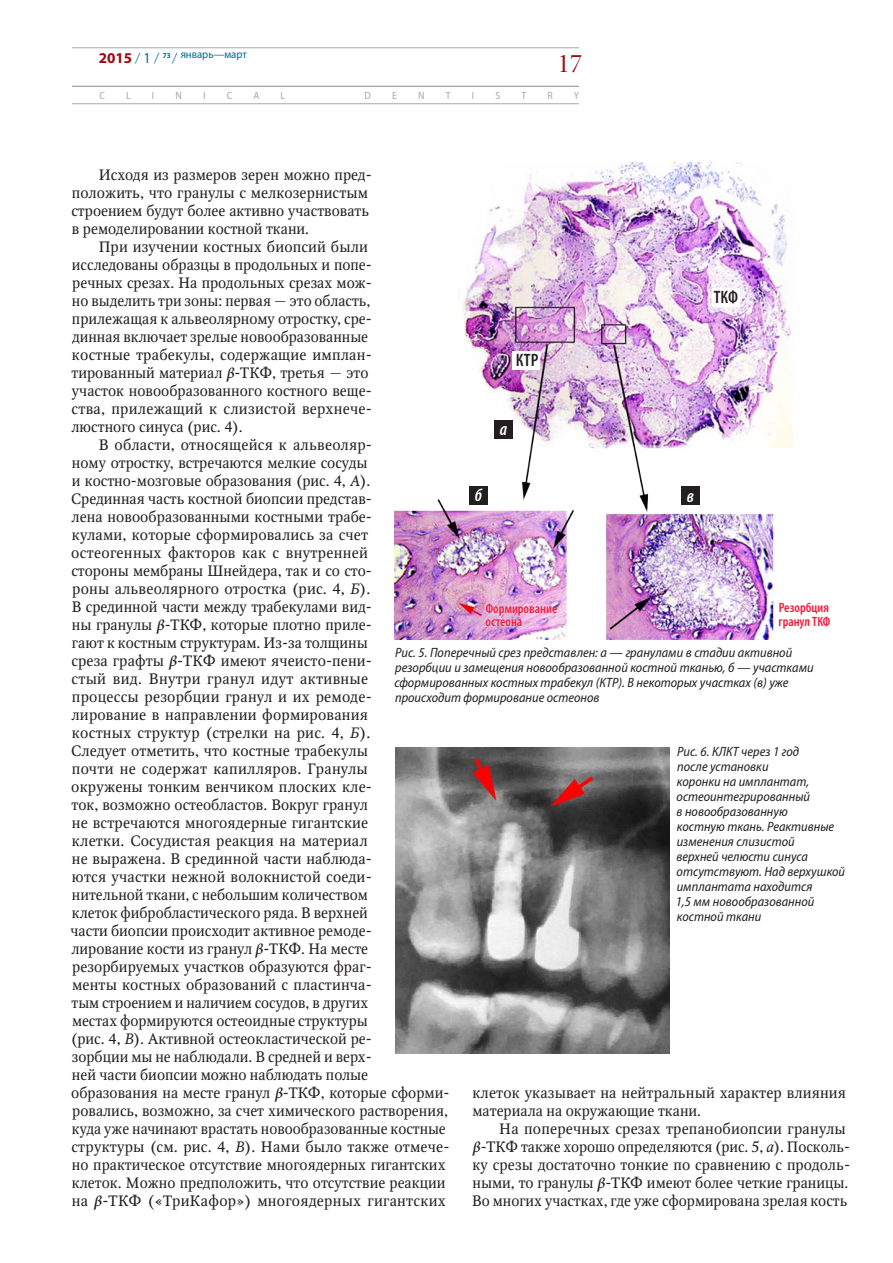
<style>
.page{position:relative;width:893px;height:1263px;background:#fff}
.page>*{position:absolute;margin:0;border:0;box-sizing:border-box;transform-origin:0 0}
.t1{font:27px "Minion Pro Disp";color:#9d070d}
.t2{font:600 condensed 18px "Myriad Pro";color:#231f20}
.t3{font:italic 600 condensed 18px "Myriad Pro";color:#fff}
.t4{font:15px/18px "Octava";color:#231f20}
.t5{font:italic semi-condensed 13.5px/15px "Myriad Pro";color:#231f20}
.t6{font:600 condensed 13.5px/13.5px "Myriad Pro";color:#ed1a3a}
.t7{font:11.25px "Myriad Pro";color:#006991;scale:.95 1}
.t8{font:semi-condensed 10.5px "Myriad Pro";color:#a8a9ad}
.s1{font-weight:700;font-size:15px;color:#9d070d}
.s2{font-weight:300;font-size:15px}
.s3{font-size:15px}
.s4{font-weight:700;font-size:7.5px}
.s5{font-family:"Minion Pro";font-weight:600;font-style:italic}
.s6{font-style:italic}
</style>
<div class="page">
<hr style="left:72px;top:48px;width:507px;height:1px;background:#a8a9ad">
<hr style="left:72px;top:86px;width:507px;height:1px;background:#a8a9ad">
<hr style="left:72px;top:103px;width:507px;height:1px;background:#a8a9ad">
<img style="left:395px;top:162px;width:398px;height:477px">
<div style="left:495px;top:420px;width:18px;height:18px;background:#231f20"></div>
<div style="left:469px;top:486px;width:18px;height:18px;background:#231f20"></div>
<div style="left:681px;top:487px;width:18px;height:18px;background:#231f20"></div>
<div style="left:513px;top:351px;width:27px;height:18px;background:#fff"></div>
<div style="left:484px;top:601px;width:76px;height:28px;background:#fff;opacity:.75"></div>
<div style="left:777px;top:601px;width:56px;height:31px;background:#fff"></div>
<div style="left:713px;top:288px;width:27px;height:18px;background:#fff"></div>
<img style="left:396px;top:747px;width:273px;height:306px">
<p class="t7" style="left:99px;top:47px;width:157px"><span class="s1">2015</span> <span class="s2">/</span> <span class="s3">1</span> <span class="s2">/</span> <span class="s4">73</span> <span class="s2">/</span> январь—март</p>
<p class="t8" style="left:99px;top:89px;width:7px">C</p>
<p class="t8" style="left:126px;top:89px;width:6px">L</p>
<p class="t8" style="left:152px;top:89px;width:4px">I</p>
<p class="t8" style="left:175px;top:89px;width:8px">N</p>
<p class="t8" style="left:203px;top:89px;width:4px">I</p>
<p class="t8" style="left:227px;top:89px;width:7px">C</p>
<p class="t8" style="left:253px;top:89px;width:7px">A</p>
<p class="t8" style="left:281px;top:89px;width:6px">L</p>
<p class="t8" style="left:365px;top:89px;width:8px">D</p>
<p class="t8" style="left:392px;top:89px;width:6px">E</p>
<p class="t8" style="left:418px;top:89px;width:8px">N</p>
<p class="t8" style="left:446px;top:89px;width:6px">T</p>
<p class="t8" style="left:472px;top:89px;width:4px">I</p>
<p class="t8" style="left:495px;top:89px;width:6px">S</p>
<p class="t8" style="left:521px;top:89px;width:6px">T</p>
<p class="t8" style="left:547px;top:89px;width:7px">R</p>
<p class="t8" style="left:574px;top:89px;width:7px">Y</p>
<h1 class="t1" style="left:558px;top:47px;width:26px">17</h1>
<p class="t4" style="left:71px;top:166px;width:302px;text-indent:27px">Исходя из размеров зерен можно пред&shy;положить, что гранулы с мелкозернистым строением будут более активно участвовать в ремоделировании костной ткани.</p>
<p class="t4" style="left:71px;top:238px;width:302px;text-indent:27px">При изучении костных биопсий были исследованы образцы в продольных и попе&shy;речных срезах. На продольных срезах мож&shy;но выделить три зоны: первая — это область, прилежащая к альвеолярному отростку, сре&shy;динная включает зрелые новообразованные костные трабекулы, содержащие имплан&shy;тированный материал <span class="s5">β</span>-ТКФ, третья — это участок новообразованного костного веще&shy;ства, прилежащий к слизистой верхнече&shy;люстного синуса (рис. 4).</p>
<p class="t4" style="left:71px;top:436px;width:380px;text-indent:28px">В области, относящейся к альвеоляр-<br>ному отростку, встречаются мелкие сосуды<br>и костно-мозговые образования (рис. 4, <span class="s6">А</span>).<br>Срединная часть костной биопсии представ-<br>лена новообразованными костными трабе-<br>кулами, которые сформировались за счет остеогенных факторов как с внутренней<br>стороны мембраны Шнейдера, так и со сто-<br>роны альвеолярного отростка (рис. 4, <span class="s6">Б</span>).<br>В срединной части между трабекулами вид-<br>ны гранулы <span class="s5">β</span>-ТКФ, которые плотно приле-<br>гают к костным структурам. Из-за толщины<br>среза графты <span class="s5">β</span>-ТКФ имеют ячеисто-пени-<br>стый вид. Внутри гранул идут активные<br>процессы резорбции гранул и их ремоде-<br>лирование в направлении формирования<br>костных структур (стрелки на рис. 4, <span class="s6">Б</span>).<br>Следует отметить, что костные трабекулы<br>почти не содержат капилляров. Гранулы<br>окружены тонким венчиком плоских кле-<br>ток, возможно остеобластов. Вокруг гранул<br>не встречаются многоядерные гигантские<br>клетки. Сосудистая реакция на материал<br>не выражена. В срединной части наблюда-<br>ются участки нежной волокнистой соеди-<br>нительной ткани, с небольшим количеством<br>клеток фибробластического ряда. В верхней<br>части биопсии происходит активное ремоде-<br>лирование кости из гранул <span class="s5">β</span>-ТКФ. На месте резорбируемых участков образуются фраг-<br>менты костных образований с пластинча-<br>тым строением и наличием сосудов, в других<br>местах формируются остеоидные структуры<br>(рис. 4, <span class="s6">В</span>). Активной остеокластической ре-<br>зорбции мы не наблюдали. В средней и верх-<br>ней части биопсии можно наблюдать полые образования на месте гранул <span class="s5">β</span>-ТКФ, которые сформи&shy;ровались, возможно, за счет химического растворения, куда уже начинают врастать новообразованные костные структуры (см. рис. 4, <span class="s6">В</span>). Нами было также отмече&shy;но практическое отсутствие многоядерных гигантских клеток. Можно предположить, что отсутствие реакции на <span class="s5">β</span>-ТКФ («ТриКафор») многоядерных гигантских</p>
<p class="t2" style="left:714px;top:286px;width:26px">ТКФ</p>
<p class="t2" style="left:516px;top:349px;width:24px">КТР</p>
<p class="t3" style="left:500px;top:418px;width:9px">а</p>
<p class="t3" style="left:475px;top:484px;width:9px">б</p>
<p class="t3" style="left:687px;top:485px;width:9px">в</p>
<p class="t6" style="left:486px;top:601px;width:73px">Формирование остеона</p>
<p class="t6" style="left:779px;top:601px;width:53px">Резорбция гранул ТКФ</p>
<p class="t5" style="left:394px;top:645px;width:421px">Рис. 5. Поперечный срез представлен: а — гранулами в стадии активной резорбции и замещения новообразованной костной тканью, б — участками сформированных костных трабекул (КТР). В некоторых участках (в) уже происходит формирование остеонов</p>
<p class="t5" style="left:676px;top:744px;width:171px">Рис. 6. КЛКТ через 1 год<br>после установки<br>коронки на имплантат, остеоинтегрированный<br>в новообразованную<br>костную ткань. Реактивные изменения слизистой<br>верхней челюсти синуса отсутствуют. Над верхушкой имплантата находится<br>1,5 мм новообразованной костной ткани</p>
<p class="t4" style="left:472px;top:1084px;width:375px">клеток указывает на нейтральный характер влияния материала на окружающие ткани.</p>
<p class="t4" style="left:472px;top:1120px;width:379px;text-indent:27px">На поперечных срезах трепанобиопсии гранулы <span class="s5">β</span>-ТКФ также хорошо определяются (рис. 5, <span class="s6">а</span>). Посколь&shy;ку срезы достаточно тонкие по сравнению с продоль&shy;ными, то гранулы <span class="s5">β</span>-ТКФ имеют более четкие границы.<br>Во многих участках, где уже сформирована зрелая кость</p>
</div>
